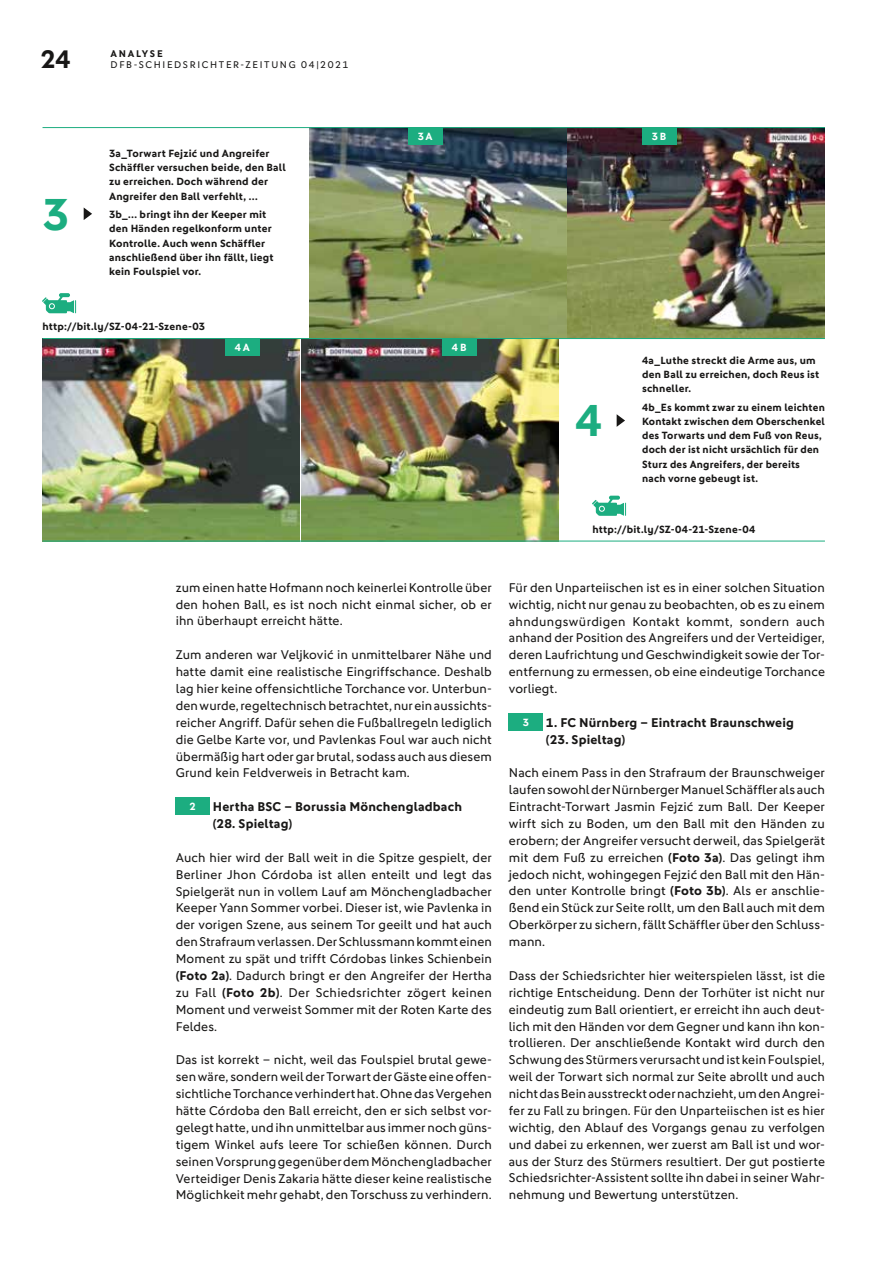
<style>
.page{position:relative;width:893px;height:1263px;background:#fff}
.page>*{position:absolute;margin:0;border:0;box-sizing:border-box;transform-origin:0 0}
.t1{font:700 45px "DFB Sans";color:#1cad80}
.t2{font:700 25.5px "DFB Sans";color:#181716}
.t3{font:12.75px/17px "DFB Sans";letter-spacing:.01em;color:#181716;text-align:justify}
.t4{font:700 12.75px/17px "DFB Sans";letter-spacing:.01em;color:#181716}
.t5{font:700 10.5px/14.2px "DFB Sans";letter-spacing:.02em;color:#181716}
.t6{font:700 10.5px "DFB Sans";letter-spacing:.16em;color:#fff}
.t7{font:9.75px "DFB Sans";letter-spacing:.17em;color:#181716}
.t8{font:700 9.75px "DFB Sans";letter-spacing:.175em;color:#181716}
.s1{font-weight:700}
</style>
<div class="page">
<div style="left:176px;top:798px;width:34px;height:17px;background:#1cad80"></div>
<div style="left:509px;top:713px;width:34px;height:17px;background:#1cad80"></div>
<img style="left:568px;top:128px;width:257px;height:210px">
<img style="left:300px;top:339px;width:258px;height:202px">
<img style="left:309px;top:128px;width:257px;height:210px">
<img style="left:43px;top:339px;width:257px;height:202px">
<svg style="left:84px;top:207px;width:8px;height:13px"></svg>
<svg style="left:617px;top:414px;width:8px;height:13px"></svg>
<hr style="left:43px;top:338px;width:782px;height:1px;background:#1cad80">
<svg style="left:42px;top:293px;width:34px;height:20px"></svg>
<svg style="left:592px;top:496px;width:34px;height:20px"></svg>
<div style="left:408px;top:127px;width:34px;height:17px;background:#1cad80"></div>
<div style="left:642px;top:127px;width:34px;height:17px;background:#1cad80"></div>
<div style="left:225px;top:338px;width:34px;height:18px;background:#1cad80"></div>
<div style="left:442px;top:338px;width:34px;height:17px;background:#1cad80"></div>
<hr style="left:43px;top:541px;width:782px;height:1px;background:#1cad80">
<hr style="left:43px;top:127px;width:782px;height:1px;background:#1cad80">
<h2 class="t2" style="left:40px;top:44px;width:32px">24</h2>
<p class="t7" style="left:111px;top:59px;width:239px">DFB-SCHIEDSRICHTER-ZEITUNG 04|2021</p>
<p class="t8" style="left:111px;top:47px;width:54px">ANALYSE</p>
<h1 class="t1" style="left:43px;top:187px;width:28px">3</h1>
<p class="t5" style="left:109px;top:146px;width:178px">3a_Torwart Fejzić und Angreifer<br>Schäffler versuchen beide, den Ball zu erreichen. Doch während der<br>Angreifer den Ball verfehlt, …</p>
<p class="t5" style="left:109px;top:207px;width:166px">3b_… bringt ihn der Keeper mit den Händen regelkonform unter<br>Kontrolle. Auch wenn Schäffler anschließend über ihn fällt, liegt kein Foulspiel vor.</p>
<p class="t5" style="left:43px;top:319px;width:164px">http://bit.ly/SZ-04-21-Szene-03</p>
<p class="t6" style="left:418px;top:130px;width:17px">3A</p>
<p class="t6" style="left:652px;top:130px;width:16px">3B</p>
<p class="t6" style="left:235px;top:341px;width:17px">4A</p>
<p class="t6" style="left:452px;top:341px;width:16px">4B</p>
<h1 class="t1" style="left:575px;top:394px;width:28px">4</h1>
<p class="t5" style="left:642px;top:353px;width:179px">4a_Luthe streckt die Arme aus, um den Ball zu erreichen, doch Reus ist schneller.</p>
<p class="t5" style="left:642px;top:400px;width:184px">4b_Es kommt zwar zu einem leichten<br>Kontakt zwischen dem Oberschenkel des Torwarts und dem Fuß von Reus, doch der ist nicht ursächlich für den<br>Sturz des Angreifers, der bereits nach vorne gebeugt ist.</p>
<p class="t5" style="left:592px;top:522px;width:164px">http://bit.ly/SZ-04-21-Szene-04</p>
<p class="t3" style="left:176px;top:579px;width:318px">zum einen hatte Hofmann noch keinerlei Kontrolle über den hohen Ball, es ist noch nicht einmal sicher, ob er ihn überhaupt erreicht hätte.</p>
<p class="t3" style="left:176px;top:646px;width:318px">Zum anderen war Veljković in unmittelbarer Nähe und hatte damit eine realistische Eingriffschance. Deshalb lag hier keine offensichtliche Torchance vor. Unterbun&shy;den wurde, regeltechnisch betrachtet, nur ein aussichts&shy;reicher Angriff. Dafür sehen die Fußballregeln lediglich die Gelbe Karte vor, und Pavlenkas Foul war auch nicht übermäßig hart oder gar brutal, sodass auch aus diesem Grund kein Feldverweis in Betracht kam.</p>
<p class="t6" style="left:190px;top:800px;width:8px">2</p>
<p class="t4" style="left:213px;top:798px;width:251px">Hertha BSC – Borussia Mönchengladbach (28. Spieltag)</p>
<p class="t3" style="left:176px;top:849px;width:318px">Auch hier wird der Ball weit in die Spitze gespielt, der Berliner Jhon Córdoba ist allen enteilt und legt das Spielgerät nun in vollem Lauf am Mönchengladbacher Keeper Yann Sommer vorbei. Dieser ist, wie Pavlenka in der vorigen Szene, aus seinem Tor geeilt und hat auch den Strafraum verlassen. Der Schlussmann kommt einen Moment zu spät und trifft Córdobas linkes Schienbein <span class="s1">(Foto 2a)</span>. Dadurch bringt er den Angreifer der Hertha zu Fall <span class="s1">(Foto 2b)</span>. Der Schiedsrichter zögert keinen Moment und verweist Sommer mit der Roten Karte des Feldes.</p>
<p class="t3" style="left:176px;top:1051px;width:318px">Das ist korrekt – nicht, weil das Foulspiel brutal gewe&shy;sen wäre, sondern weil der Torwart der Gäste eine offen&shy;sichtliche Torchance verhindert hat. Ohne das Vergehen hätte Córdoba den Ball erreicht, den er sich selbst vor&shy;gelegt hatte, und ihn unmittelbar aus immer noch güns&shy;tigem Winkel aufs leere Tor schießen können. Durch seinen Vorsprung gegenüber dem Mönchengladbacher Verteidiger Denis Zakaria hätte dieser keine realistische Möglichkeit mehr gehabt, den Torschuss zu verhindern.</p>
<p class="t3" style="left:509px;top:579px;width:318px">Für den Unparteiischen ist es in einer solchen Situation wichtig, nicht nur genau zu beobachten, ob es zu einem ahndungswürdigen Kontakt kommt, sondern auch anhand der Position des Angreifers und der Verteidiger, deren Laufrichtung und Geschwindigkeit sowie der Tor&shy;entfernung zu ermessen, ob eine eindeutige Torchance vorliegt.</p>
<p class="t6" style="left:523px;top:716px;width:8px">3</p>
<p class="t4" style="left:546px;top:714px;width:249px">1. FC Nürnberg – Eintracht Braunschweig (23. Spieltag)</p>
<p class="t3" style="left:509px;top:764px;width:318px">Nach einem Pass in den Strafraum der Braunschweiger laufen sowohl der Nürnberger Manuel Schäffler als auch Eintracht-Torwart Jasmin Fejzić zum Ball. Der Keeper wirft sich zu Boden, um den Ball mit den Händen zu erobern; der Angreifer versucht derweil, das Spielgerät mit dem Fuß zu erreichen <span class="s1">(Foto 3a)</span>. Das gelingt ihm jedoch nicht, wohingegen Fejzić den Ball mit den Hän&shy;den unter Kontrolle bringt <span class="s1">(Foto 3b)</span>. Als er anschlie&shy;ßend ein Stück zur Seite rollt, um den Ball auch mit dem Oberkörper zu sichern, fällt Schäffler über den Schluss&shy;mann.</p>
<p class="t3" style="left:509px;top:967px;width:318px">Dass der Schiedsrichter hier weiterspielen lässt, ist die richtige Entscheidung. Denn der Torhüter ist nicht nur eindeutig zum Ball orientiert, er erreicht ihn auch deut&shy;lich mit den Händen vor dem Gegner und kann ihn kon&shy;trollieren. Der anschließende Kontakt wird durch den Schwung des Stürmers verursacht und ist kein Foulspiel, weil der Torwart sich normal zur Seite abrollt und auch nicht das Bein ausstreckt oder nachzieht, um den Angrei&shy;fer zu Fall zu bringen. Für den Unparteiischen ist es hier wichtig, den Ablauf des Vorgangs genau zu verfolgen und dabei zu erkennen, wer zuerst am Ball ist und wor&shy;aus der Sturz des Stürmers resultiert. Der gut postierte Schiedsrichter-Assistent sollte ihn dabei in seiner Wahr&shy;nehmung und Bewertung unterstützen.</p>
</div>
